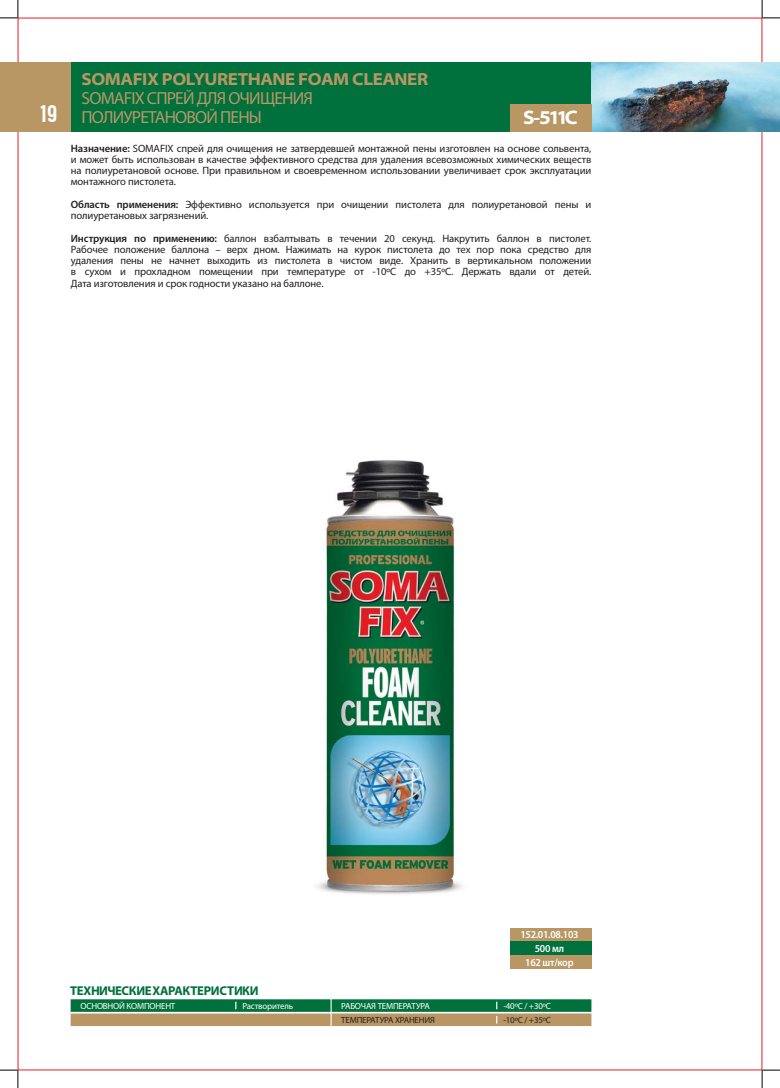
<style>
.page{position:relative;width:780px;height:1088px;background:#fff}
.page>*{position:absolute;margin:0;border:0;box-sizing:border-box;transform-origin:0 0}
.t1{font:700 semi-expanded 19.62px "Myriad Pro";color:#fff}
.t2{font:17.5px/18.8px "Myriad Pro";letter-spacing:-.045em;color:#b99765}
.t3{font:700 semi-expanded 17.5px "Myriad Pro";letter-spacing:-.025em;color:#b99765}
.t4{font:700 12.75px "Myriad Pro";letter-spacing:-.03em;color:#00703c}
.t5{font:10.62px/11.2px "Myriad Pro";letter-spacing:-.01em;color:#231f20;text-align:justify}
.t6{font:600 10.62px "Myriad Pro";letter-spacing:-.025em;color:#fff;scale:.95 1}
.t7{font:9px "Myriad Pro";letter-spacing:-.02em;color:#fff}
.t8{font:9px "Myriad Pro";letter-spacing:-.02em;color:#231f20}
.s1{font-family:"Nimbus Sans";font-weight:700;font-stretch:condensed;font-size:25px;color:#fff}
.s2{font-weight:600}
</style>
<div class="page">
<svg style="left:0;top:1070px;width:19px;height:18px"></svg>
<svg style="left:0;top:0;width:19px;height:19px"></svg>
<svg style="left:761px;top:0;width:19px;height:19px"></svg>
<svg style="left:761px;top:1070px;width:19px;height:18px"></svg>
<div style="left:71px;top:1013px;width:260px;height:14px;background:#b99765"></div>
<div style="left:70px;top:1012px;width:261px;height:15px;border:1px solid #fff"></div>
<div style="left:71px;top:998px;width:260px;height:14px;background:#00703c"></div>
<div style="left:70px;top:998px;width:261px;height:15px;border:1px solid #fff"></div>
<div style="left:331px;top:998px;width:260px;height:14px;background:#00703c"></div>
<div style="left:331px;top:998px;width:261px;height:15px;border:1px solid #fff"></div>
<div style="left:331px;top:1013px;width:260px;height:14px;background:#b99765"></div>
<div style="left:331px;top:1012px;width:261px;height:15px;border:1px solid #fff"></div>
<div style="left:510px;top:928px;width:81px;height:13px;background:#b99765"></div>
<div style="left:510px;top:955px;width:81px;height:14px;background:#b99765"></div>
<div style="left:510px;top:941px;width:81px;height:14px;background:#00703c"></div>
<img style="left:317px;top:460px;width:145px;height:434px">
<div style="left:0;top:62px;width:567px;height:69px;background:#b99765"></div>
<div style="left:71px;top:62px;width:547px;height:69px;background:#00703c"></div>
<img style="left:591px;top:62px;width:189px;height:69px">
<div style="left:509px;top:104px;width:82px;height:27px;background:#b99765"></div>
<h2 class="t3" style="left:81px;top:69px;width:348px">SOMAFIX POLYURETHANE FOAM CLEANER</h2>
<h2 class="t2" style="left:38px;top:91px;width:276px;text-indent:43px">SOMAFIX СПРЕЙ ДЛЯ ОЧИЩЕНИЯ<br><span class="s1">19</span> ПОЛИУРЕТАНОВОЙ ПЕНЫ</h2>
<h1 class="t1" style="left:523px;top:105px;width:56px">S-511C</h1>
<p class="t5" style="left:71px;top:144px;width:522px"><span class="s2">Назначение:</span> SOMAFIX спрей для очищения не затвердевшей монтажной пены изготовлен на основе сольвента, и может быть использован в качестве эффективного средства для удаления всевозможных химических веществ на полиуретановой основе. При правильном и своевременном использовании увеличивает срок эксплуатации монтажного пистолета.</p>
<p class="t5" style="left:71px;top:200px;width:522px"><span class="s2">Область применения:</span> Эффективно используется при очищении пистолета для полиуретановой пены и полиуретановых загрязнений.</p>
<p class="t5" style="left:71px;top:234px;width:522px"><span class="s2">Инструкция по применению:</span> баллон взбалтывать в течении 20 секунд. Накрутить баллон в пистолет.<br>Рабочее положение баллона – верх дном. Нажимать на курок пистолета до тех пор пока средство для удаления пены не начнет выходить из пистолета в чистом виде. Хранить в вертикальном положении в сухом и прохладном помещении при температуре от -10ºC до +35ºC. Держать вдали от детей.<br>Дата изготовления и срок годности указано на баллоне.</p>
<p class="t6" style="left:520px;top:931px;width:63px">152.01.08.103</p>
<p class="t6" style="left:525px;top:958px;width:52px">162 шт/кор</p>
<p class="t6" style="left:534px;top:945px;width:32px">500 мл</p>
<p class="t4" style="left:70px;top:983px;width:190px">ТЕХНИЧЕСКИЕ ХАРАКТЕРИСТИКИ</p>
<p class="t7" style="left:80px;top:1002px;width:96px">ОСНОВНОЙ КОМПОНЕНТ</p>
<p class="t7" style="left:242px;top:1002px;width:52px">Растворитель</p>
<p class="t7" style="left:341px;top:1002px;width:90px">РАБОЧАЯ ТЕМПЕРАТУРА</p>
<p class="t7" style="left:503px;top:1002px;width:49px">-40ºC / +30ºC</p>
<p class="t8" style="left:341px;top:1017px;width:95px">ТЕМПЕРАТУРА ХРАНЕНИЯ</p>
<p class="t8" style="left:503px;top:1017px;width:49px">-10ºC / +35ºC</p>
</div>
